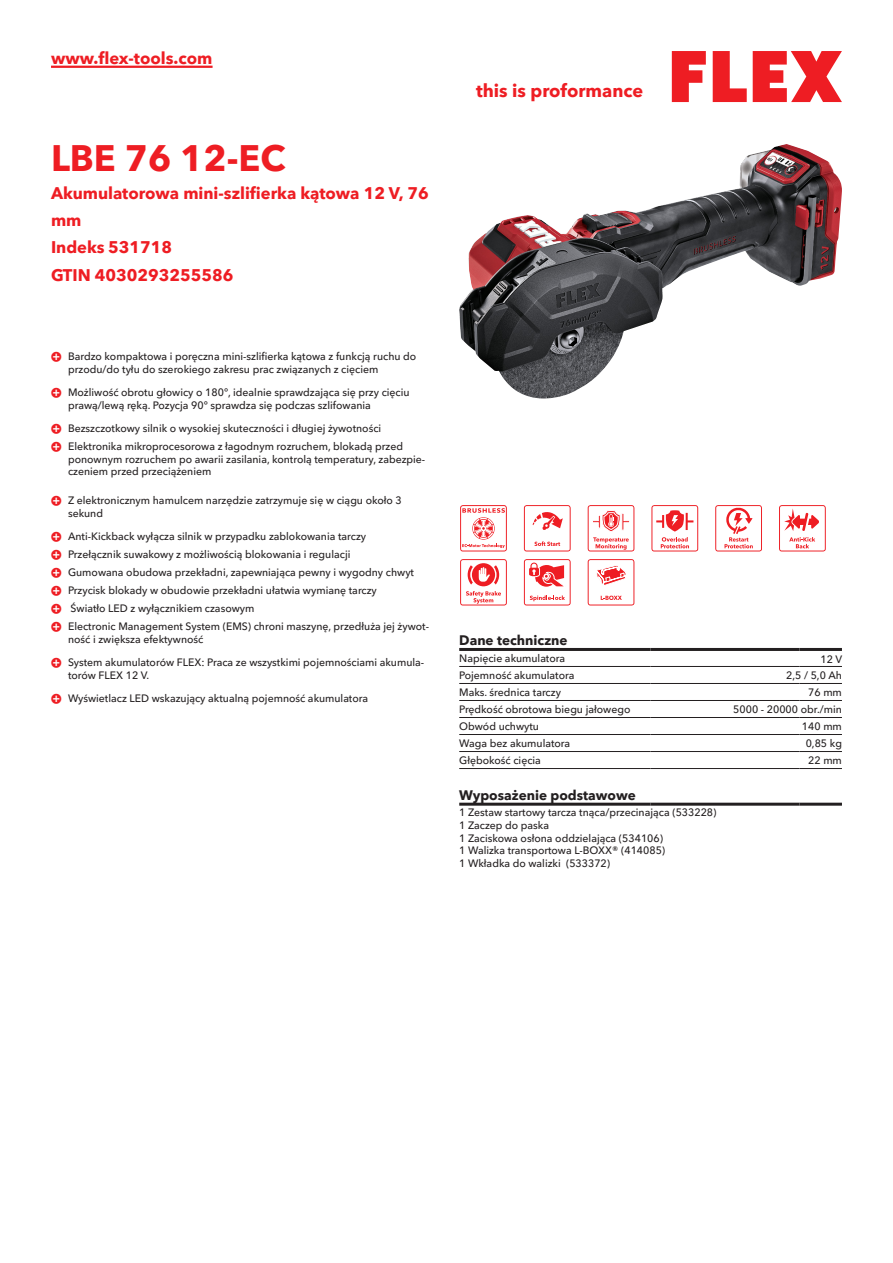
<style>
.page{position:relative;width:893px;height:1263px;background:#fff}
.page>*{position:absolute;margin:0;border:0;box-sizing:border-box;transform-origin:0 0}
.CB_AF_Product-name{font:700 36px "Avenir Next W1 G";color:#ee1d23}
.t1{font:700 18px "Avenir Next W1 G";color:#ee1d23}
.CB_AF_Product-short{font:700 16.5px/27px "Avenir Next W1 G";color:#ee1d23}
.CB_AF_Order-number{font:700 16.5px "Avenir Next W1 G";color:#ee1d23}
.CB_AF_Table-headline{font:700 13.5px "Avenir Next W1 G";color:#231f20}
.CB_AF_Table-specific{font:500 10.5px/12.6px "Avenir Next W1 G";color:#231f20}
</style>
<div class="page">
<svg style="left:672px;top:51px;width:34px;height:51px"></svg>
<svg style="left:713px;top:51px;width:34px;height:51px"></svg>
<svg style="left:753px;top:51px;width:89px;height:51px"></svg>
<hr style="left:51px;top:66px;width:162px;height:2px;background:#ee1d23">
<img style="left:459px;top:144px;width:383px;height:254px">
<hr style="left:459px;top:666px;width:192px;height:1px;background:#231f20">
<hr style="left:651px;top:666px;width:148px;height:1px;background:#231f20">
<hr style="left:799px;top:666px;width:43px;height:1px;background:#231f20">
<hr style="left:459px;top:683px;width:192px;height:1px;background:#231f20">
<hr style="left:651px;top:683px;width:148px;height:1px;background:#231f20">
<hr style="left:799px;top:683px;width:43px;height:1px;background:#231f20">
<hr style="left:459px;top:700px;width:192px;height:1px;background:#231f20">
<hr style="left:651px;top:700px;width:148px;height:1px;background:#231f20">
<hr style="left:799px;top:700px;width:43px;height:1px;background:#231f20">
<hr style="left:459px;top:717px;width:192px;height:1px;background:#231f20">
<hr style="left:651px;top:717px;width:148px;height:1px;background:#231f20">
<hr style="left:799px;top:717px;width:43px;height:1px;background:#231f20">
<hr style="left:459px;top:734px;width:192px;height:1px;background:#231f20">
<hr style="left:651px;top:734px;width:148px;height:1px;background:#231f20">
<hr style="left:799px;top:734px;width:43px;height:1px;background:#231f20">
<hr style="left:459px;top:751px;width:192px;height:1px;background:#231f20">
<hr style="left:651px;top:751px;width:148px;height:1px;background:#231f20">
<hr style="left:799px;top:751px;width:43px;height:1px;background:#231f20">
<hr style="left:459px;top:768px;width:192px;height:1px;background:#231f20">
<hr style="left:651px;top:768px;width:148px;height:1px;background:#231f20">
<hr style="left:799px;top:768px;width:43px;height:1px;background:#231f20">
<hr style="left:459px;top:648px;width:192px;height:3px;background:#231f20">
<hr style="left:651px;top:648px;width:148px;height:3px;background:#231f20">
<hr style="left:799px;top:648px;width:43px;height:3px;background:#231f20">
<hr style="left:459px;top:803px;width:192px;height:3px;background:#231f20">
<hr style="left:651px;top:803px;width:148px;height:3px;background:#231f20">
<hr style="left:799px;top:803px;width:43px;height:3px;background:#231f20">
<svg style="left:460px;top:505px;width:47px;height:46px"></svg>
<svg style="left:524px;top:505px;width:47px;height:46px"></svg>
<svg style="left:588px;top:505px;width:46px;height:46px"></svg>
<svg style="left:651px;top:505px;width:47px;height:46px"></svg>
<svg style="left:715px;top:505px;width:47px;height:46px"></svg>
<svg style="left:779px;top:505px;width:47px;height:46px"></svg>
<svg style="left:460px;top:559px;width:47px;height:46px"></svg>
<svg style="left:524px;top:559px;width:47px;height:46px"></svg>
<svg style="left:588px;top:559px;width:46px;height:46px"></svg>
<h3 class="CB_AF_Product-short" style="left:51px;top:43px;width:163px">www.flex-tools.com</h3>
<p class="CB_AF_Product-name" style="left:51px;top:130px;width:236px">LBE 76 12-EC</p>
<p class="CB_AF_Product-short" style="left:51px;top:178px;width:379px">Akumulatorowa mini-szlifierka kątowa 12 V, 76 mm</p>
<p class="CB_AF_Order-number" style="left:51px;top:234px;width:123px">Indeks 531718</p>
<p class="CB_AF_Order-number" style="left:51px;top:262px;width:184px">GTIN 4030293255586</p>
<p class="CB_AF_Table-specific" style="left:68px;top:349px;width:350px">Bardzo kompaktowa i poręczna mini-szlifierka kątowa z funkcją ruchu do przodu/do tyłu do szerokiego zakresu prac związanych z cięciem</p>
<p class="CB_AF_Table-specific" style="left:68px;top:385px;width:343px">Możliwość obrotu głowicy o 180°, idealnie sprawdzająca się przy cięciu prawą/lewą ręką. Pozycja 90° sprawdza się podczas szlifowania</p>
<p class="CB_AF_Table-specific" style="left:68px;top:421px;width:315px">Bezszczotkowy silnik o wysokiej skuteczności i długiej żywotności</p>
<p class="CB_AF_Table-specific" style="left:68px;top:439px;width:359px">Elektronika mikroprocesorowa z łagodnym rozruchem, blokadą przed ponownym rozruchem po awarii zasilania, kontrolą temperatury, zabezpie&shy;czeniem przed przeciążeniem</p>
<p class="CB_AF_Table-specific" style="left:68px;top:493px;width:335px">Z elektronicznym hamulcem narzędzie zatrzymuje się w ciągu około 3 sekund</p>
<p class="CB_AF_Table-specific" style="left:68px;top:529px;width:300px">Anti-Kickback wyłącza silnik w przypadku zablokowania tarczy</p>
<p class="CB_AF_Table-specific" style="left:68px;top:547px;width:284px">Przełącznik suwakowy z możliwością blokowania i regulacji</p>
<p class="CB_AF_Table-specific" style="left:68px;top:565px;width:348px">Gumowana obudowa przekładni, zapewniająca pewny i wygodny chwyt</p>
<p class="CB_AF_Table-specific" style="left:68px;top:583px;width:310px">Przycisk blokady w obudowie przekładni ułatwia wymianę tarczy</p>
<p class="CB_AF_Table-specific" style="left:71px;top:601px;width:185px">Światło LED z wyłącznikiem czasowym</p>
<p class="CB_AF_Table-specific" style="left:68px;top:619px;width:363px">Electronic Management System (EMS) chroni maszynę, przedłuża jej żywot&shy;ność i zwiększa efektywność</p>
<p class="CB_AF_Table-specific" style="left:68px;top:655px;width:358px">System akumulatorów FLEX: Praca ze wszystkimi pojemnościami akumula&shy;torów FLEX 12 V.</p>
<p class="CB_AF_Table-specific" style="left:68px;top:691px;width:302px">Wyświetlacz LED wskazujący aktualną pojemność akumulatora</p>
<h2 class="t1" style="left:476px;top:77px;width:169px">this is proformance</h2>
<p class="CB_AF_Table-headline" style="left:459px;top:630px;width:110px">Dane techniczne</p>
<p class="CB_AF_Table-specific" style="left:459px;top:651px;width:107px">Napięcie akumulatora</p>
<p class="CB_AF_Table-specific" style="left:820px;top:652px;width:23px">12 V</p>
<p class="CB_AF_Table-specific" style="left:459px;top:668px;width:117px">Pojemność akumulatora</p>
<p class="CB_AF_Table-specific" style="left:786px;top:668px;width:57px">2,5 / 5,0 Ah</p>
<p class="CB_AF_Table-specific" style="left:459px;top:685px;width:103px">Maks. średnica tarczy</p>
<p class="CB_AF_Table-specific" style="left:808px;top:685px;width:35px">76 mm</p>
<p class="CB_AF_Table-specific" style="left:459px;top:702px;width:173px">Prędkość obrotowa biegu jałowego</p>
<p class="CB_AF_Table-specific" style="left:733px;top:702px;width:110px">5000 - 20000 obr./min</p>
<p class="CB_AF_Table-specific" style="left:459px;top:719px;width:81px">Obwód uchwytu</p>
<p class="CB_AF_Table-specific" style="left:802px;top:719px;width:41px">140 mm</p>
<p class="CB_AF_Table-specific" style="left:459px;top:736px;width:112px">Waga bez akumulatora</p>
<p class="CB_AF_Table-specific" style="left:806px;top:736px;width:38px">0,85 kg</p>
<p class="CB_AF_Table-specific" style="left:459px;top:753px;width:83px">Głębokość cięcia</p>
<p class="CB_AF_Table-specific" style="left:808px;top:753px;width:35px">22 mm</p>
<p class="CB_AF_Table-headline" style="left:459px;top:784px;width:178px">Wyposażenie podstawowe</p>
<p class="CB_AF_Table-specific" style="left:459px;top:805px;width:259px">1 Zestaw startowy tarcza tnąca/przecinająca (533228)<br>1 Zaczep do paska<br>1 Zaciskowa osłona oddzielająca (534106)<br>1 Walizka transportowa L-BOXX® (414085)<br>1 Wkładka do walizki (533372)</p>
</div>
